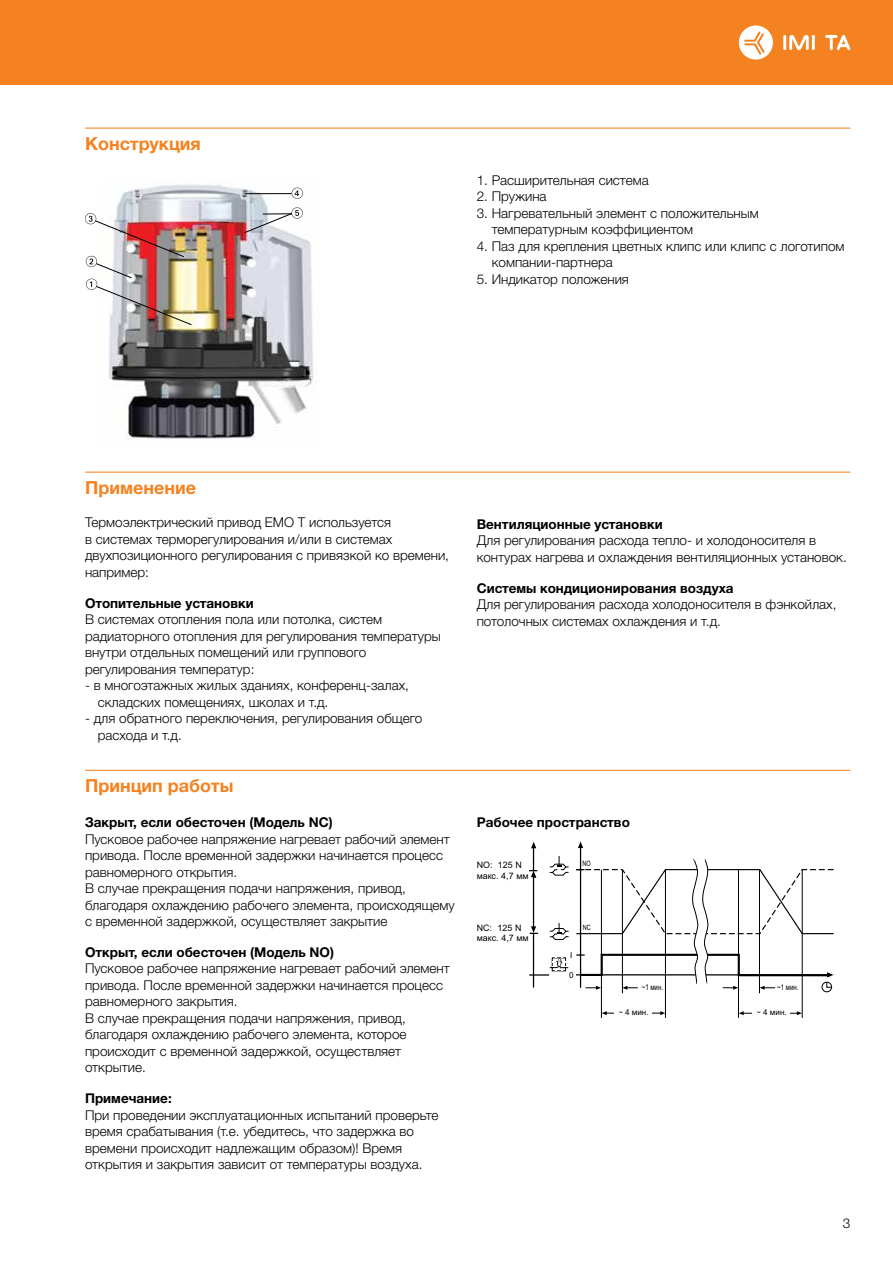
<style>
.page{position:relative;width:893px;height:1263px;background:#fff}
.page>*{position:absolute;margin:0;border:0;box-sizing:border-box;transform-origin:0 0}
.t1{font:700 18px "Helvetica Neue LTW1 G";color:#f58220}
.t2{font:300 13.5px/16.5px "Helvetica Neue LTW1 G";color:#000}
.t3{font:700 13.5px "Helvetica Neue LTW1 G";color:#000}
.t4{font:8.85px/10.6px "Arial";color:#000}
.t5{font:8.1px "Arial";color:#000;scale:.75 1}
.t6{font:8.1px "Arial";color:#000}
.t7{font:7.35px "Arial";color:#000;scale:.75 1}
</style>
<div class="page">
<div style="left:0;top:0;width:893px;height:85px;background:#f58220"></div>
<hr style="left:783px;top:35px;width:3px;height:15px;background:#fff">
<hr style="left:812px;top:35px;width:3px;height:15px;background:#fff">
<svg style="left:789px;top:35px;width:20px;height:15px"></svg>
<svg style="left:825px;top:35px;width:25px;height:15px"></svg>
<svg style="left:739px;top:25px;width:34px;height:35px"></svg>
<hr style="left:85px;top:128px;width:765px;height:1px;background:#f58220">
<hr style="left:85px;top:472px;width:765px;height:1px;background:#f58220">
<hr style="left:85px;top:770px;width:765px;height:1px;background:#f58220">
<img style="left:108px;top:184px;width:206px;height:256px">
<img style="left:85px;top:213px;width:107px;height:113px">
<svg style="left:244px;top:207px;width:59px;height:27px"></svg>
<svg style="left:292px;top:188px;width:11px;height:11px"></svg>
<hr style="left:245px;top:193px;width:47px;height:1px;background:#000">
<hr style="left:580px;top:847px;width:1px;height:141px;background:#000">
<svg style="left:578px;top:841px;width:5px;height:7px"></svg>
<hr style="left:601px;top:870px;width:1px;height:148px;background:#000">
<hr style="left:622px;top:870px;width:1px;height:123px;background:#000">
<hr style="left:738px;top:870px;width:1px;height:148px;background:#000">
<hr style="left:759px;top:870px;width:1px;height:123px;background:#000">
<hr style="left:665px;top:870px;width:1px;height:148px;background:#000">
<hr style="left:802px;top:870px;width:1px;height:148px;background:#000">
<hr style="left:606px;top:1013px;width:55px;height:1px;background:#000">
<svg style="left:660px;top:1011px;width:5px;height:4px"></svg>
<svg style="left:602px;top:1011px;width:5px;height:4px"></svg>
<div style="left:614px;top:1008px;width:38px;height:8px;background:#fff"></div>
<hr style="left:743px;top:1013px;width:54px;height:1px;background:#000">
<svg style="left:797px;top:1011px;width:5px;height:4px"></svg>
<svg style="left:739px;top:1011px;width:5px;height:4px"></svg>
<div style="left:752px;top:1008px;width:38px;height:8px;background:#fff"></div>
<svg style="left:549px;top:856px;width:20px;height:20px"></svg>
<svg style="left:549px;top:923px;width:20px;height:17px"></svg>
<hr style="left:533px;top:877px;width:1px;height:49px;background:#000">
<svg style="left:530px;top:926px;width:8px;height:8px"></svg>
<hr style="left:533px;top:933px;width:1px;height:43px;background:#000">
<svg style="left:529px;top:842px;width:8px;height:35px"></svg>
<svg style="left:529px;top:957px;width:40px;height:30px"></svg>
<div style="left:822px;top:982px;width:10px;height:10px;border:1px solid #000;border-radius:50%"></div>
<svg style="left:576px;top:857px;width:258px;height:133px"></svg>
<h1 class="t1" style="left:85px;top:132px;width:117px">Конструкция</h1>
<p class="t2" style="left:477px;top:172px;width:173px">1. Расширительная система</p>
<p class="t2" style="left:477px;top:188px;width:71px">2. Пружина</p>
<p class="t2" style="left:492px;top:205px;width:269px;text-indent:-15px">3. Нагревательный элемент с положительным температурным коэффициентом</p>
<p class="t2" style="left:492px;top:238px;width:354px;text-indent:-15px">4. Паз для крепления цветных клипс или клипс с логотипом компании-партнера</p>
<p class="t2" style="left:477px;top:271px;width:154px">5. Индикатор положения</p>
<h1 class="t1" style="left:85px;top:476px;width:113px">Применение</h1>
<p class="t2" style="left:85px;top:514px;width:365px">Термоэлектрический привод EMO T используется<br>в системах терморегулирования и/или в системах двухпозиционного регулирования с привязкой ко времени, например:</p>
<p class="t3" style="left:85px;top:594px;width:170px">Отопительные установки</p>
<p class="t2" style="left:85px;top:611px;width:357px">В системах отопления пола или потолка, систем радиаторного отопления для регулирования температуры внутри отдельных помещений или группового регулирования температур:</p>
<p class="t2" style="left:98px;top:677px;width:313px;text-indent:-13px">- в многоэтажных жилых зданиях, конференц-залах, складских помещениях, школах и т.д.</p>
<p class="t2" style="left:98px;top:710px;width:326px;text-indent:-13px">- для обратного переключения, регулирования общего расхода и т.д.</p>
<h1 class="t1" style="left:85px;top:774px;width:150px">Принцип работы</h1>
<p class="t3" style="left:85px;top:814px;width:249px">Закрыт, если обесточен (Модель NC)</p>
<p class="t2" style="left:85px;top:830px;width:371px">Пусковое рабочее напряжение нагревает рабочий элемент привода. После временной задержки начинается процесс равномерного открытия.<br>В случае прекращения подачи напряжения, привод, благодаря охлаждению рабочего элемента, происходящему с временной задержкой, осуществляет закрытие</p>
<p class="t3" style="left:85px;top:944px;width:250px">Открыт, если обесточен (Модель NO)</p>
<p class="t2" style="left:85px;top:960px;width:366px">Пусковое рабочее напряжение нагревает рабочий элемент привода. После временной задержки начинается процесс равномерного закрытия.<br>В случае прекращения подачи напряжения, привод, благодаря охлаждению рабочего элемента, которое происходит с временной задержкой, осуществляет открытие.</p>
<p class="t3" style="left:85px;top:1090px;width:88px">Примечание:</p>
<p class="t2" style="left:85px;top:1106px;width:355px">При проведении эксплуатационных испытаний проверьте время срабатывания (т.е. убедитесь, что задержка во времени происходит надлежащим образом)! Время открытия и закрытия зависит от температуры воздуха.</p>
<p class="t3" style="left:477px;top:516px;width:188px">Вентиляционные установки</p>
<p class="t2" style="left:477px;top:532px;width:372px">Для регулирования расхода тепло- и холодоносителя в контурах нагрева и охлаждения вентиляционных установок.</p>
<p class="t3" style="left:477px;top:579px;width:258px">Системы кондиционирования воздуха</p>
<p class="t2" style="left:477px;top:596px;width:361px">Для регулирования расхода холодоносителя в фэнкойлах, потолочных системах охлаждения и т.д.</p>
<p class="t3" style="left:477px;top:814px;width:155px">Рабочее пространство</p>
<p class="t7" style="left:583px;top:859px;width:13px">NO</p>
<p class="t4" style="left:477px;top:859px;width:53px">NO: 125 N макс. 4,7 мм</p>
<p class="t4" style="left:477px;top:922px;width:53px">NC: 125 N макс. 4,7 мм</p>
<p class="t6" style="left:570px;top:950px;width:4px">I</p>
<p class="t6" style="left:569px;top:969px;width:6px">0</p>
<p class="t7" style="left:583px;top:923px;width:12px">NC</p>
<p class="t5" style="left:642px;top:981px;width:30px">~1 мин.</p>
<p class="t5" style="left:777px;top:981px;width:30px">~1 мин.</p>
<p class="t5" style="left:619px;top:1007px;width:41px">~ 4 мин.</p>
<p class="t5" style="left:757px;top:1007px;width:41px">~ 4 мин.</p>
<p class="t2" style="left:843px;top:1215px;width:9px">3</p>
</div>
